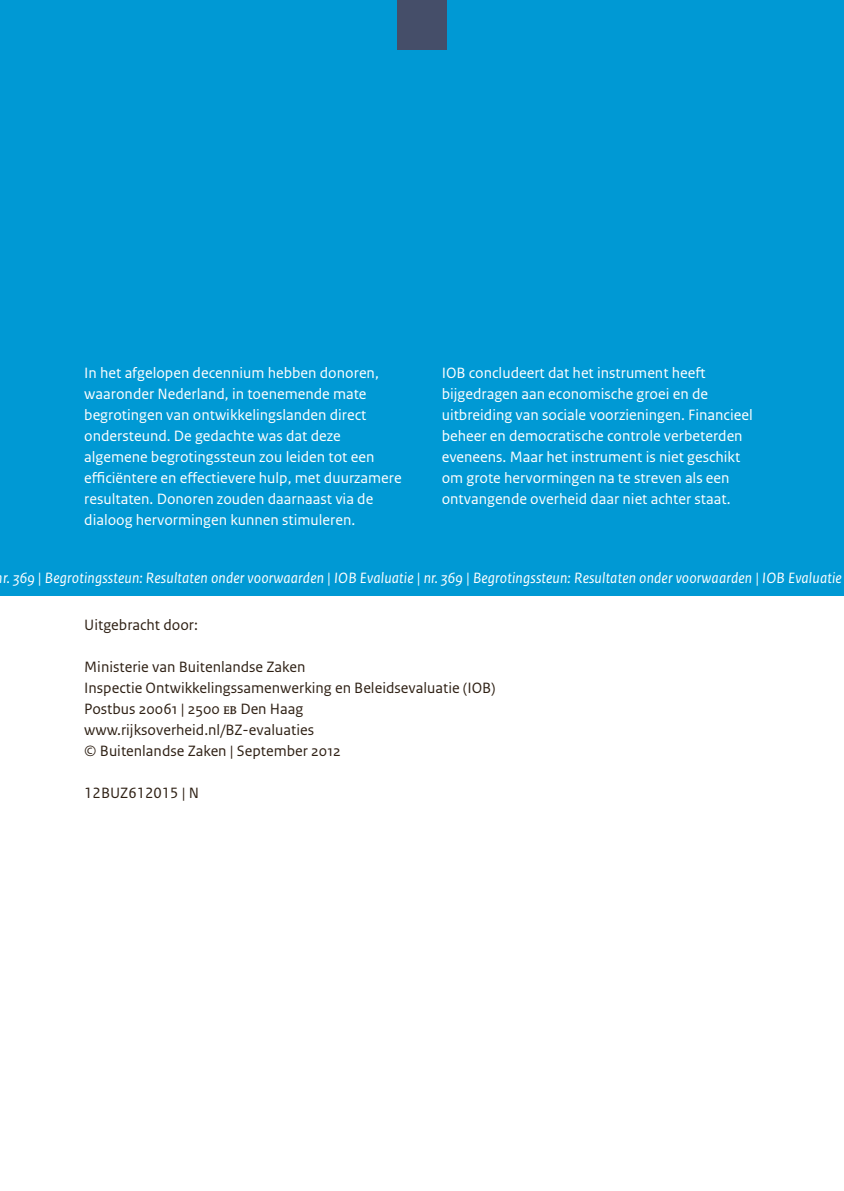
<style>
.page{position:relative;width:844px;height:1191px;background:#fff}
.page>*{position:absolute;margin:0;border:0;box-sizing:border-box;transform-origin:0 0}
.t1{font:15.75px/21px "Rijksoverheid Sans Text";color:#fff}
.t2{font:15.75px/21px "Rijksoverheid Sans Text";color:#2e2014}
.t3{font:italic 15.75px "Rijksoverheid Sans Text";letter-spacing:.01em;color:#fff}
.s1{font-family:"Rijksoverheid Serif"}
</style>
<div class="page">
<div style="left:0;top:0;width:843px;height:595px;background:#0099d4"></div>
<hr style="left:843px;top:570px;width:1px;height:50px;background:#454e69">
<div style="left:397px;top:0;width:49px;height:50px;background:#454e69"></div>
<p class="t1" style="left:84px;top:363px;width:319px">In het afgelopen decennium hebben donoren, waaronder Nederland, in toenemende mate begrotingen van ontwikkelingslanden direct ondersteund. De gedachte was dat deze algemene begrotingssteun zou leiden tot een efficiëntere en effectievere hulp, met duurzamere resultaten. Donoren zouden daarnaast via de dialoog hervormingen kunnen stimuleren.</p>
<p class="t1" style="left:441px;top:363px;width:312px">IOB concludeert dat het instrument heeft bijgedragen aan economische groei en de uitbreiding van sociale voorzieningen. Financieel beheer en democratische controle verbeterden eveneens. Maar het instrument is niet geschikt om grote hervormingen na te streven als een ontvangende overheid daar niet achter staat.</p>
<p class="t3" style="left:3px;top:569px;width:839px">r. 369 | Begrotingssteun: Resultaten onder voorwaarden | IOB Evaluatie | nr. 369 | Begrotingssteun: Resultaten onder voorwaarden | IOB Evaluatie</p>
<p class="t2" style="left:84px;top:615px;width:115px">Uitgebracht door:</p>
<p class="t2" style="left:84px;top:657px;width:413px">Ministerie van Buitenlandse Zaken<br>Inspectie Ontwikkelingssamenwerking en Beleidsevaluatie (IOB)<br>Postbus 20061 | 2500 <span class="s1">eb</span> Den Haag www.rijksoverheid.nl/BZ-evaluaties<br>© Buitenlandse Zaken | September 2012</p>
<p class="t2" style="left:84px;top:783px;width:116px">12BUZ612015 | N</p>
</div>
